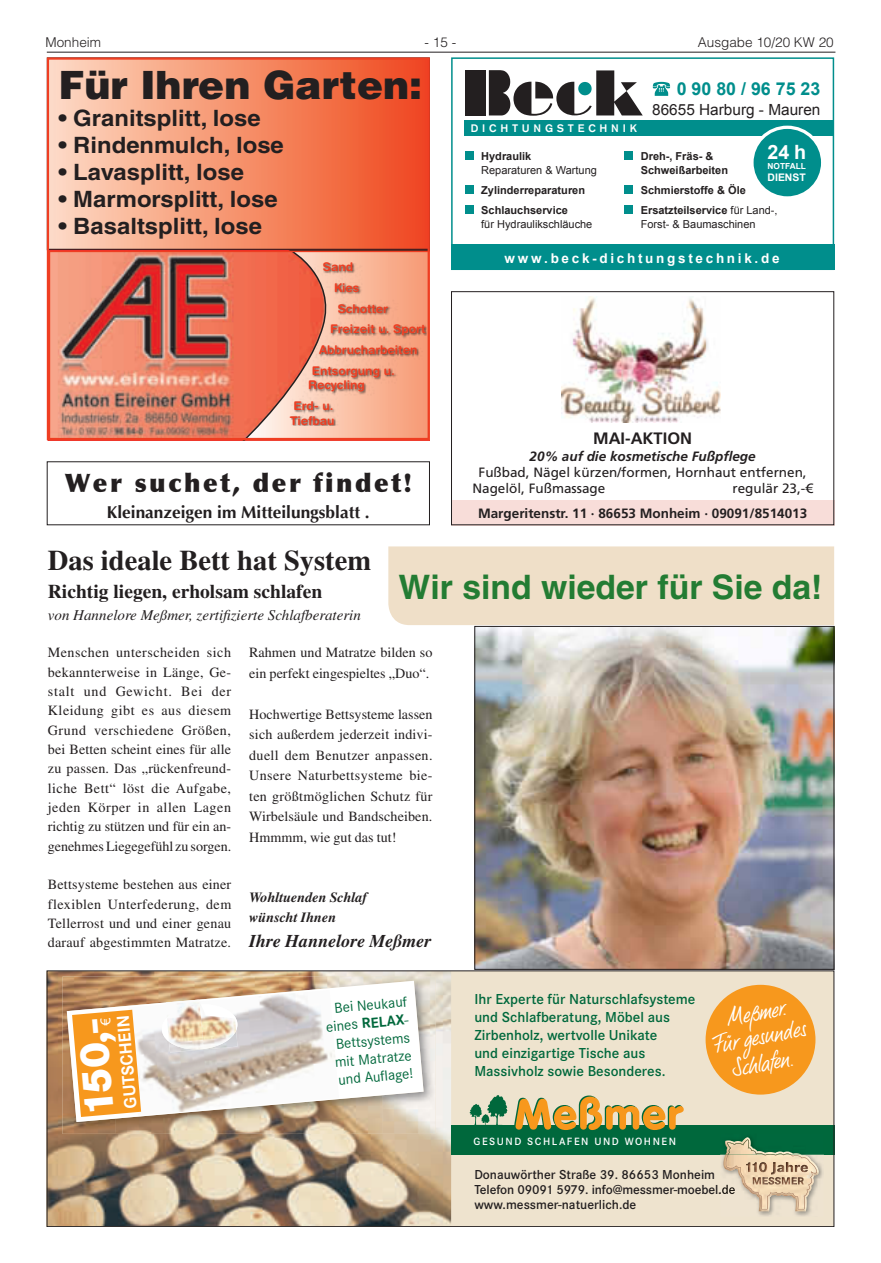
<style>
.page{position:relative;width:881px;height:1263px;background:#fff}
.page>*{position:absolute;margin:0;border:0;box-sizing:border-box;transform-origin:0 0}
.t1{font:800 43.5px "Corporate S";color:#fff}
.t2{font:900 39px "Helvetica LT";color:#231f20}
.t3{font:700 33.75px "Helvetica LT";color:#237c33}
.t4{font:700 28.5px "Times LT";color:#231f20}
.t5{font:900 25.5px "Optima LT";letter-spacing:.1em;color:#231f20}
.t6{font:300 25.05px/24px "LP Bambus";color:#fff;text-align:center}
.t7{font:700 22.5px "Helvetica LT";color:#231f20;scale:1.06 1}
.t8{font:700 19.65px "Arial";color:#fff}
.t9{font:700 19.5px "Times LT";color:#231f20}
.t10{font:700 18.15px "Corporate S";color:#fff}
.t11{font:italic 700 18px "Times LT";color:#231f20}
.t12{font:700 17.85px "Arial";color:#008e8c}
.t13{font:700 17.25px "Optima LT";color:#231f20}
.t14{font:700 16.5px "Frutiger LT";color:#231f20}
.t15{font:15.3px "Arial";color:#231f20}
.t16{font:600 15px/18px "Corporate S";color:#00683c}
.t17{font:15px/18px "Corporate S";color:#00683c;text-align:center}
.t18{font:italic 15px "Times LT";color:#231f20}
.t19{font:14.1px/19.4px "Times LT";color:#231f20;text-align:justify}
.t20{font:italic 700 14.1px/20.4px "Times LT";color:#231f20}
.t21{font:600 13.5px/15px "Corporate S";color:#231f20}
.t22{font:13.5px/16.2px "Frutiger LT";color:#231f20}
.t23{font:700 13.5px "Frutiger LT";color:#231f20}
.t24{font:italic 700 13.5px "Frutiger LT";color:#231f20}
.t25{font:700 13.5px "Arial";letter-spacing:.2em;color:#fff}
.t26{font:300 13.5px "Helvetica LT";color:#231f20}
.t27{font:700 12px/20.9px "Helvetica Rounded LT";color:#ef3e22}
.t28{font:700 10.95px/20.2px "Arial";color:#231f20}
.t29{font:10.95px "Arial";color:#231f20}
.t30{font:600 10.95px "Corporate S";color:#fff}
.t31{font:500 10.8px "Akzidenz Grotesk BQ";letter-spacing:.35em;color:#fff}
.t32{font:700 10.35px "Arial";color:#fff}
.t33{font:700 8.25px "Arial";color:#fff}
.s1{font-weight:400}
.s2{font-weight:700}
</style>
<div class="page">
<hr style="left:47px;top:52px;width:788px;height:1px;background:#231f20">
<div style="left:47px;top:971px;width:786px;height:255px;background:#eee3ce"></div>
<img style="left:49px;top:973px;width:402px;height:252px">
<div style="left:451px;top:1125px;width:382px;height:29px;background:#00683c"></div>
<svg style="left:469px;top:1095px;width:38px;height:30px"></svg>
<svg style="left:514px;top:1095px;width:169px;height:35px"></svg>
<img style="left:720px;top:1137px;width:103px;height:79px">
<img style="left:720px;top:1185px;width:14px;height:9px">
<img style="left:723px;top:1154px;width:95px;height:29px">
<img style="left:742px;top:1183px;width:69px;height:28px">
<img style="left:724px;top:1138px;width:76px;height:16px">
<img style="left:760px;top:1209px;width:44px;height:1px">
<img style="left:725px;top:1154px;width:91px;height:28px">
<img style="left:744px;top:1182px;width:67px;height:27px">
<img style="left:726px;top:1139px;width:64px;height:15px">
<img style="left:745px;top:1162px;width:62px;height:12px">
<img style="left:752px;top:1177px;width:51px;height:8px">
<img style="left:62px;top:976px;width:320px;height:53px">
<img style="left:382px;top:976px;width:53px;height:158px">
<img style="left:62px;top:1029px;width:54px;height:105px">
<img style="left:116px;top:1122px;width:266px;height:12px">
<svg style="left:67px;top:981px;width:356px;height:141px;background:#e1d3c5"></svg>
<img style="left:128px;top:990px;width:211px;height:126px">
<svg style="left:161px;top:1002px;width:77px;height:49px"></svg>
<img style="left:165px;top:999px;width:34px;height:5px">
<img style="left:166px;top:1001px;width:38px;height:51px">
<img style="left:199px;top:1001px;width:38px;height:48px">
<img style="left:167px;top:1004px;width:33px;height:45px">
<img style="left:200px;top:1004px;width:36px;height:45px">
<div style="left:705px;top:985px;width:110px;height:109px;background:#f7981d;border-radius:50%"></div>
<div style="left:47px;top:971px;width:786px;height:256px;border:1px solid #231f20"></div>
<img style="left:476px;top:628px;width:355px;height:339px">
<div style="left:474px;top:626px;width:359px;height:343px;border:1px solid #231f20"></div>
<div style="left:388px;top:546px;width:445px;height:79px;background:#efdfc8"></div>
<div style="left:451px;top:500px;width:382px;height:25px;background:#f8ddd9"></div>
<img style="left:561px;top:297px;width:159px;height:125px">
<div style="left:451px;top:291px;width:382px;height:234px;border:1px solid #231f20"></div>
<div style="left:465px;top:70px;width:20px;height:45px;background:#231f20"></div>
<svg style="left:488px;top:70px;width:154px;height:46px"></svg>
<div style="left:464px;top:121px;width:369px;height:15px;background:#008e8c"></div>
<div style="left:451px;top:57px;width:382px;height:213px;border:2px solid #008e8c"></div>
<svg style="left:652px;top:82px;width:17px;height:14px"></svg>
<div style="left:464px;top:152px;width:9px;height:8px;background:#008e8c"></div>
<div style="left:464px;top:185px;width:9px;height:9px;background:#008e8c"></div>
<div style="left:464px;top:205px;width:9px;height:9px;background:#008e8c"></div>
<div style="left:624px;top:152px;width:8px;height:8px;background:#008e8c"></div>
<div style="left:624px;top:185px;width:8px;height:9px;background:#008e8c"></div>
<div style="left:624px;top:205px;width:8px;height:9px;background:#008e8c"></div>
<div style="left:751px;top:127px;width:71px;height:71px;background:#008e8c;border-radius:50%"></div>
<div style="left:750px;top:126px;width:74px;height:74px;border:3px solid #fff;border-radius:50%"></div>
<div style="left:451px;top:244px;width:382px;height:26px;background:#008e8c"></div>
<div style="left:48px;top:58px;width:381px;height:191px;background:linear-gradient(to right,#fddcc2,#ef471a)"></div>
<img style="left:50px;top:251px;width:376px;height:186px">
<div style="left:291px;top:263px;width:135px;height:163px;background:#231f20;opacity:.75"></div>
<div style="left:47px;top:57px;width:382px;height:383px;border:2px solid #ef3e22"></div>
<svg style="left:72px;top:1010px;width:69px;height:107px;background:#f6a63f"></svg>
<p class="t26" style="left:45px;top:34px;width:57px">Monheim</p>
<p class="t26" style="left:424px;top:34px;width:33px">- 15 -</p>
<p class="t26" style="left:697px;top:34px;width:137px">Ausgabe 10/20 KW 20</p>
<h2 class="t2" style="left:58px;top:59px;width:365px">Für Ihren Garten:</h2>
<h3 class="t7" style="left:58px;top:104px;width:192px">• Granitsplitt, lose</h3>
<h3 class="t7" style="left:58px;top:131px;width:214px">• Rindenmulch, lose</h3>
<h3 class="t7" style="left:58px;top:158px;width:177px">• Lavasplitt, lose</h3>
<h3 class="t7" style="left:58px;top:185px;width:208px">• Marmorsplitt, lose</h3>
<h3 class="t7" style="left:58px;top:212px;width:194px">• Basaltsplitt, lose</h3>
<p class="t27" style="left:323px;top:256px;width:32px">Sand</p>
<p class="t27" style="left:334px;top:277px;width:27px">Kies</p>
<p class="t27" style="left:337px;top:298px;width:52px">Schotter</p>
<p class="t27" style="left:330px;top:318px;width:97px">Freizeit u. Sport</p>
<p class="t27" style="left:319px;top:339px;width:100px">Abbrucharbeiten</p>
<p class="t27" style="left:312px;top:360px;width:84px">Entsorgung u.</p>
<p class="t27" style="left:293px;top:374px;width:73px;text-indent:15px">Recycling<br>Erd- u.</p>
<p class="t27" style="left:290px;top:410px;width:46px">Tiefbau</p>
<h3 class="t5" style="left:65px;top:467px;width:348px">Wer suchet, der findet!</h3>
<p class="t13" style="left:107px;top:502px;width:264px">Kleinanzeigen im Mitteilungsblatt .</p>
<p class="t12" style="left:676px;top:77px;width:145px">0 90 80 / 96 75 23</p>
<p class="t31" style="left:470px;top:122px;width:168px">DICHTUNGSTECHNIK</p>
<p class="t15" style="left:652px;top:99px;width:170px">86655 Harburg - Mauren</p>
<p class="t28" style="left:481px;top:147px;width:52px">Hydraulik</p>
<p class="t29" style="left:481px;top:163px;width:117px">Reparaturen &amp; Wartung</p>
<p class="t28" style="left:481px;top:180px;width:105px">Zylinderreparaturen<br>Schlauchservice</p>
<p class="t29" style="left:481px;top:217px;width:113px">für Hydraulikschläuche</p>
<h3 class="t8" style="left:767px;top:139px;width:40px">24 h</h3>
<p class="t33" style="left:767px;top:161px;width:40px">NOTFALL</p>
<p class="t32" style="left:767px;top:170px;width:40px">DIENST</p>
<p class="t28" style="left:640px;top:150px;width:89px;line-height:13.5px">Dreh-, Fräs- &amp;<br>Schweißarbeiten</p>
<p class="t28" style="left:640px;top:180px;width:138px">Schmierstoffe &amp; Öle<br>Ersatzteilservice <span class="s1">für Land-,</span></p>
<p class="t29" style="left:640px;top:217px;width:116px">Forst- &amp; Baumaschinen</p>
<p class="t25" style="left:504px;top:249px;width:276px">www.beck-dichtungstechnik.de</p>
<p class="t14" style="left:593px;top:429px;width:100px">MAI-AKTION</p>
<p class="t24" style="left:529px;top:448px;width:227px">20% auf die kosmetische Fußpflege</p>
<p class="t22" style="left:472px;top:464px;width:335px;text-indent:6px">Fußbad, Nägel kürzen/formen, Hornhaut entfernen,<br>Nagelöl, Fußmassage</p>
<p class="t22" style="left:732px;top:480px;width:82px">regulär 23,-€</p>
<p class="t23" style="left:478px;top:505px;width:330px">Margeritenstr. 11 · 86653 Monheim · 09091/8514013</p>
<h3 class="t4" style="left:48px;top:543px;width:324px">Das ideale Bett hat System</h3>
<h3 class="t9" style="left:48px;top:579px;width:276px">Richtig liegen, erholsam schlafen</h3>
<p class="t18" style="left:48px;top:606px;width:314px">von Hannelore Meßmer, zertifizierte Schlafberaterin</p>
<p class="t19" style="left:48px;top:643px;width:185px">Menschen unterscheiden sich bekannterweise in Länge, Ge&shy;stalt und Gewicht. Bei der Kleidung gibt es aus diesem Grund verschiedene Größen, bei Betten scheint eines für alle zu passen. Das „rückenfreund&shy;liche Bett“ löst die Aufgabe, jeden Körper in allen Lagen richtig zu stützen und für ein an&shy;genehmes Liegegefühl zu sorgen.</p>
<p class="t19" style="left:48px;top:875px;width:185px">Bettsysteme bestehen aus einer flexiblen Unterfederung, dem Tellerrost und und einer genau darauf abgestimmten Matratze.</p>
<h3 class="t3" style="left:398px;top:566px;width:425px">Wir sind wieder für Sie da!</h3>
<p class="t19" style="left:249px;top:642px;width:185px;line-height:20.4px">Rahmen und Matratze bilden so ein perfekt eingespieltes „Duo“.</p>
<p class="t19" style="left:249px;top:704px;width:185px;line-height:20.4px">Hochwertige Bettsysteme lassen sich außerdem jederzeit indivi&shy;duell dem Benutzer anpassen.<br>Unsere Naturbettsysteme bie&shy;ten größtmöglichen Schutz für Wirbelsäule und Bandscheiben.<br>Hmmmm, wie gut das tut!</p>
<p class="t20" style="left:249px;top:886px;width:119px">Wohltuenden Schlaf wünscht Ihnen</p>
<p class="t11" style="left:249px;top:931px;width:184px">Ihre Hannelore Meßmer</p>
<p class="t16" style="left:474px;top:990px;width:222px">Ihr Experte für Naturschlafsysteme und Schlafberatung, Möbel aus<br>Zirbenholz, wertvolle Unikate<br>und einzigartige Tische aus<br>Massivholz sowie Besonderes.</p>
<p class="t17" style="left:323px;top:1000px;width:88px;rotate:-5deg">Bei Neukauf eines <span class="s2">RELAX</span>-<br>Bettsystems mit Matratze und Auflage!</p>
<h1 class="t1" style="left:74px;top:1118px;width:98px;rotate:-95deg">150,-</h1>
<p class="t10" style="left:120px;top:1109px;width:95px;rotate:-95deg">GUTSCHEIN</p>
<h3 class="t6" style="left:702px;top:1013px;width:98px;rotate:-11deg">Meßmer.<br>Für gesundes</h3>
<h3 class="t6" style="left:728px;top:1060px;width:64px;rotate:-11deg">Schlafen.</h3>
<p class="t30" style="left:473px;top:1135px;width:204px">GESUND SCHLAFEN UND WOHNEN</p>
<p class="t21" style="left:474px;top:1167px;width:262px">Donauwörther Straße 39. 86653 Monheim<br>Telefon 09091 5979. info@messmer-moebel.de www.messmer-natuerlich.de</p>
</div>
